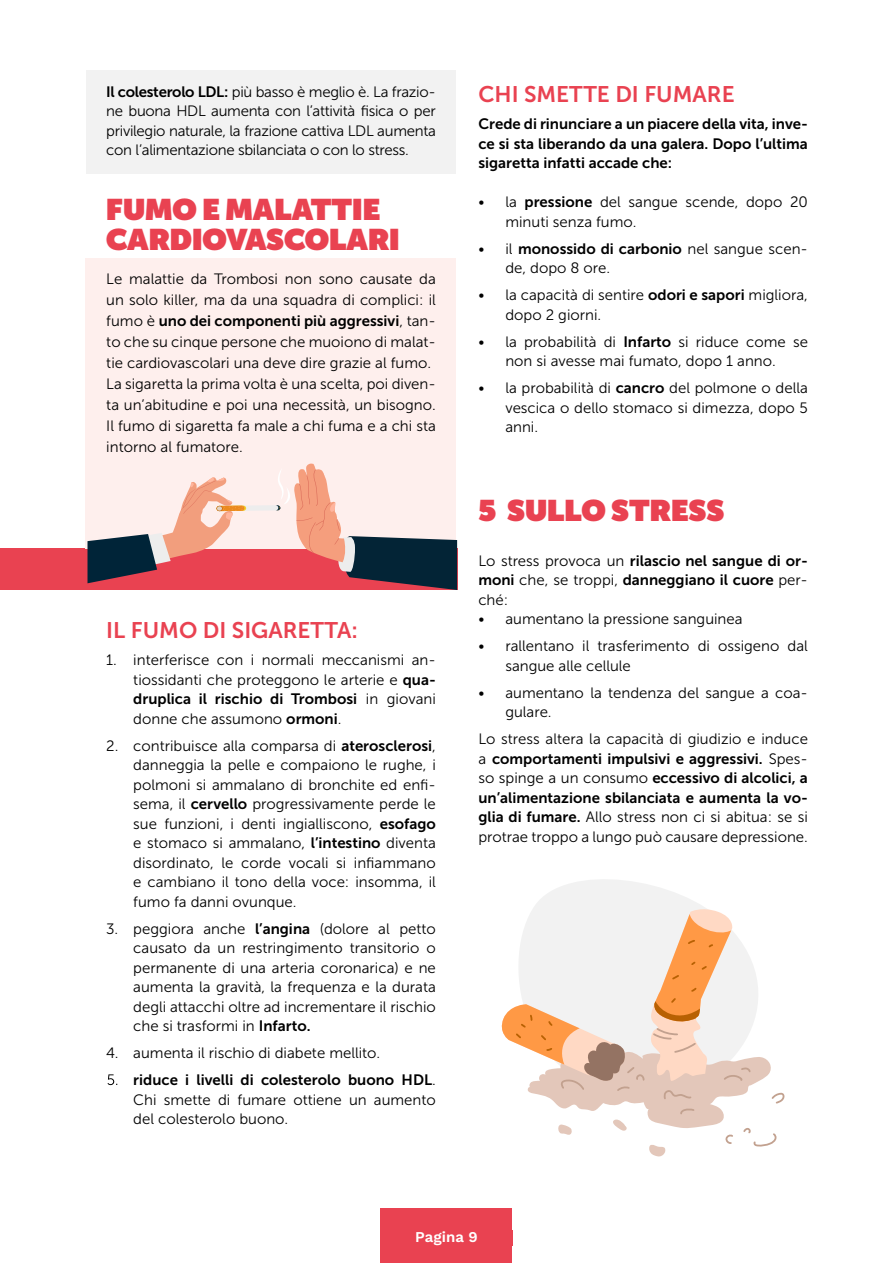
<style>
.page{position:relative;width:893px;height:1263px;background:#fff}
.page>*{position:absolute;margin:0;border:0;box-sizing:border-box;transform-origin:0 0}
.t1{font:900 29.7px/30px "Museo Sans Display";color:#e94251}
.t2{font:22.5px "Museo Sans 700";color:#e94251}
.t3{font:15px/19.5px "Museo Sans 300";color:#000}
.t4{font:15px/19.5px "Museo Sans 700";color:#000;text-align:justify}
.t5{font:600 15px "Work Sans";color:#fff}
.s1{font-family:"Museo Sans 700"}
.s2{font-family:"Museo Sans 300"}
</style>
<div class="page">
<div style="left:87px;top:70px;width:369px;height:103px;background:#f2f2f2"></div>
<div style="left:0;top:549px;width:457px;height:41px;background:#e94251"></div>
<div style="left:85px;top:258px;width:371px;height:291px;background:#feefed"></div>
<svg style="left:535px;top:879px;width:167px;height:27px;fill:#f2f2f2"></svg>
<div style="left:381px;top:1209px;width:131px;height:54px;background:#e94251"></div>
<svg style="left:501px;top:906px;width:284px;height:250px"></svg>
<svg style="left:87px;top:463px;width:370px;height:127px"></svg>
<svg style="left:107px;top:1074px;width:10px;height:11px"></svg>
<p class="t3" style="left:106px;top:82px;width:331px;text-align:justify"><span class="s1">Il colesterolo LDL:</span> più basso è meglio è. La frazio&shy;ne buona HDL aumenta con l’attività fisica o per privilegio naturale, la frazione cattiva LDL aumenta con l’alimentazione sbilanciata o con lo stress.</p>
<h1 class="t1" style="left:106px;top:194px;width:295px">FUMO E MALATTIE<br>CARDIOVASCOLARI</h1>
<p class="t3" style="left:106px;top:269px;width:331px;line-height:21px">Le malattie da Trombosi non sono causate da un solo killer, ma da una squadra di complici: il</p>
<p class="t4" style="left:106px;top:311px;width:331px"><span class="s2">fumo è</span> uno dei componenti più aggressivi<span class="s2">, tan-</span></p>
<p class="t3" style="left:106px;top:332px;width:331px;line-height:21px">to che su cinque persone che muoiono di malat&shy;tie cardiovascolari una deve dire grazie al fumo.<br>La sigaretta la prima volta è una scelta, poi diven&shy;ta un’abitudine e poi una necessità, un bisogno.<br>Il fumo di sigaretta fa male a chi fuma e a chi sta intorno al fumatore.</p>
<h2 class="t2" style="left:106px;top:618px;width:253px">IL FUMO DI SIGARETTA:</h2>
<p class="t3" style="left:106px;top:650px;width:331px;text-align:right">1. interferisce con i normali meccanismi an&shy;tiossidanti che proteggono le arterie e <span class="s1">qua-</span></p>
<p class="t4" style="left:133px;top:689px;width:304px">druplica il rischio di Trombosi <span class="s2">in giovani</span></p>
<p class="t3" style="left:133px;top:709px;width:210px">donne che assumono <span class="s1">ormoni</span>.</p>
<p class="t3" style="left:133px;top:736px;width:304px;text-align:justify;text-indent:-27px">2. contribuisce alla comparsa di <span class="s1">aterosclerosi</span>, danneggia la pelle e compaiono le rughe, i polmoni si ammalano di bronchite ed enfi&shy;sema, il <span class="s1">cervello</span> progressivamente perde le sue funzioni, i denti ingialliscono, <span class="s1">esofago </span>e stomaco si ammalano, <span class="s1">l’intestino</span> diventa disordinato, le corde vocali si infiammano e cambiano il tono della voce: insomma, il fumo fa danni ovunque.</p>
<p class="t3" style="left:133px;top:919px;width:304px;text-align:justify;text-indent:-27px">3. peggiora anche <span class="s1">l’angina</span> (dolore al petto causato da un restringimento transitorio o permanente di una arteria coronarica) e ne aumenta la gravità, la frequenza e la durata degli attacchi oltre ad incrementare il rischio che si trasformi in <span class="s1">Infarto.</span></p>
<p class="t3" style="left:106px;top:1043px;width:276px">4. aumenta il rischio di diabete mellito.</p>
<p class="t4" style="left:106px;top:1070px;width:331px">5. riduce i livelli di colesterolo buono HDL<span class="s2">.</span></p>
<p class="t3" style="left:133px;top:1090px;width:304px">Chi smette di fumare ottiene un aumento del colesterolo buono.</p>
<h2 class="t2" style="left:478px;top:82px;width:258px">CHI SMETTE DI FUMARE</h2>
<p class="t4" style="left:478px;top:114px;width:331px">Crede di rinunciare a un piacere della vita, inve&shy;ce si sta liberando da una galera. Dopo l’ultima sigaretta infatti accade che:</p>
<p class="t3" style="left:505px;top:193px;width:304px;text-indent:-27px">• la <span class="s1">pressione</span> del sangue scende, dopo 20 minuti senza fumo.</p>
<p class="t4" style="left:478px;top:239px;width:331px"><span class="s2">• il</span> monossido di carbonio <span class="s2">nel sangue scen-</span></p>
<p class="t3" style="left:505px;top:259px;width:106px">de, dopo 8 ore.</p>
<p class="t3" style="left:505px;top:286px;width:304px;text-indent:-27px">• la capacità di sentire <span class="s1">odori e sapori</span> migliora, dopo 2 giorni.</p>
<p class="t3" style="left:478px;top:332px;width:331px;text-align:center">• la probabilità di <span class="s1">Infarto</span> si riduce come se non si avesse mai fumato, dopo 1 anno.</p>
<p class="t3" style="left:505px;top:379px;width:304px;text-align:justify;text-indent:-27px">• la probabilità di <span class="s1">cancro</span> del polmone o della vescica o dello stomaco si dimezza, dopo 5 anni.</p>
<h1 class="t1" style="left:478px;top:495px;width:248px">5 SULLO STRESS</h1>
<p class="t4" style="left:478px;top:551px;width:331px"><span class="s2">Lo stress provoca un</span> rilascio nel sangue di or&shy;moni <span class="s2">che, se troppi,</span> danneggiano il cuore <span class="s2">per-</span></p>
<p class="t3" style="left:478px;top:590px;width:31px">ché:</p>
<p class="t3" style="left:478px;top:610px;width:266px">• aumentano la pressione sanguinea</p>
<p class="t3" style="left:505px;top:637px;width:304px;text-indent:-27px">• rallentano il trasferimento di ossigeno dal sangue alle cellule</p>
<p class="t3" style="left:505px;top:683px;width:304px;text-indent:-27px">• aumentano la tendenza del sangue a coa&shy;gulare.</p>
<p class="t3" style="left:478px;top:730px;width:331px">Lo stress altera la capacità di giudizio e induce</p>
<p class="t4" style="left:478px;top:749px;width:331px"><span class="s2">a</span> comportamenti impulsivi e aggressivi. <span class="s2">Spes&shy;so spinge a un consumo</span> eccessivo di alcolici, a un’alimentazione sbilanciata e aumenta la vo-</p>
<p class="t3" style="left:478px;top:808px;width:331px"><span class="s1">glia di fumare.</span> Allo stress non ci si abitua: se si protrae troppo a lungo può causare depressione.</p>
<p class="t5" style="left:415px;top:1228px;width:64px">Pagina 9</p>
</div>
